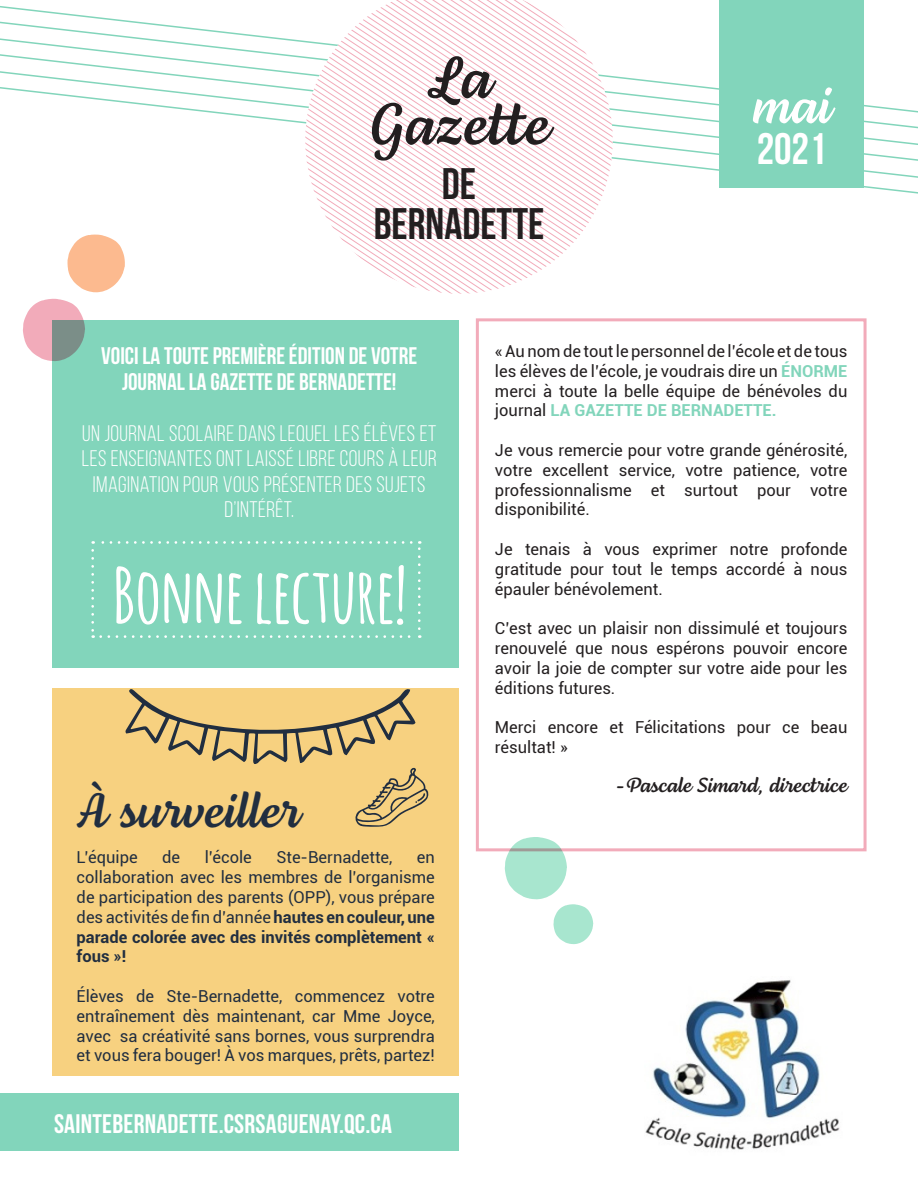
<style>
.page{position:relative;width:918px;height:1188px;background:#fff}
.page>*{position:absolute;margin:0;border:0;box-sizing:border-box;transform-origin:0 0}
.t1{font:700 75.75px "Amatic";letter-spacing:.02em;color:#fff}
.t2{font:60px "Lemongrass Script";color:#231f20}
.t3{font:52.65px "Lemongrass Script";color:#fff}
.t4{font:49.5px "Lemongrass Script";color:#212e40}
.t5{font:44.1px "Bebas Neue";color:#231f20}
.t6{font:44.1px "Bebas Neue";color:#fff}
.t7{font:26.85px "Bebas Neue";letter-spacing:.01em;color:#fff}
.t8{font:24px/25.5px "Bebas Neue";color:#fff;text-align:center}
.t9{font:22.5px/25.5px "Bebas Neue";letter-spacing:.02em;color:#fff;text-align:center}
.t10{font:21px "Lemongrass Script";color:#231f20}
.t11{font:16.5px/19.8px "Roboto";color:#231f20;text-align:justify}
.t12{font:16.5px/19.8px "Roboto";color:#212e40;text-align:justify}
.s1{font-weight:700}
.s2{font-weight:700;color:#82d5bb}
</style>
<div class="page">
<div style="left:476px;top:318px;width:391px;height:533px;border:3px solid #f2abba"></div>
<svg style="left:634px;top:149px;width:284px;height:29px"></svg>
<svg style="left:250px;top:117px;width:668px;height:32px"></svg>
<svg style="left:0;top:6px;width:918px;height:111px"></svg>
<svg style="left:284px;top:0;width:350px;height:294px"></svg>
<div style="left:719px;top:0;width:145px;height:187px;background:#82d5bb"></div>
<div style="left:0;top:1094px;width:459px;height:57px;background:#82d5bb"></div>
<img style="left:645px;top:980px;width:195px;height:170px">
<div style="left:53px;top:688px;width:406px;height:388px;background:#f7d180"></div>
<div style="left:53px;top:320px;width:406px;height:348px;background:#82d5bb"></div>
<svg style="left:91px;top:550px;width:3px;height:88px"></svg>
<svg style="left:101px;top:635px;width:319px;height:3px"></svg>
<svg style="left:418px;top:541px;width:3px;height:88px"></svg>
<svg style="left:93px;top:541px;width:318px;height:3px"></svg>
<svg style="left:67px;top:235px;width:58px;height:57px"></svg>
<svg style="left:23px;top:299px;width:62px;height:62px"></svg>
<svg style="left:125px;top:689px;width:304px;height:138px"></svg>
<svg style="left:505px;top:837px;width:88px;height:107px"></svg>
<p class="t2" style="left:427px;top:42px;width:66px">La</p>
<p class="t2" style="left:369px;top:88px;width:182px">Gazette</p>
<p class="t5" style="left:442px;top:159px;width:36px">DE</p>
<p class="t5" style="left:374px;top:200px;width:172px">BERNADETTE</p>
<p class="t3" style="left:752px;top:74px;width:80px">mai</p>
<p class="t6" style="left:757px;top:124px;width:71px">2021</p>
<p class="t8" style="left:101px;top:343px;width:317px">VOICI LA TOUTE PREMIÈRE ÉDITION DE VOTRE<br>JOURNAL LA GAZETTE DE BERNADETTE!</p>
<p class="t9" style="left:82px;top:420px;width:357px">UN JOURNAL SCOLAIRE DANS LEQUEL LES ÉLÈVES ET LES ENSEIGNANTES ONT LAISSÉ LIBRE COURS À LEUR IMAGINATION POUR VOUS PRÉSENTER DES SUJETS D’INTÉRÊT.</p>
<p class="t1" style="left:114px;top:541px;width:294px">Bonne lecture!</p>
<p class="t4" style="left:77px;top:781px;width:225px">À surveiller</p>
<p class="t12" style="left:77px;top:847px;width:63px">L’équipe</p>
<p class="t12" style="left:162px;top:847px;width:20px">de</p>
<p class="t12" style="left:205px;top:847px;width:49px">l’école</p>
<p class="t12" style="left:276px;top:847px;width:118px">Ste-Bernadette,</p>
<p class="t12" style="left:77px;top:847px;width:360px;text-indent:340px">en collaboration avec les membres de l’organisme de participation des parents (OPP), vous prépare des activités de fin d’année <span class="s1">hautes en couleur, une parade colorée avec des invités complètement « fous »!</span></p>
<p class="t12" style="left:77px;top:986px;width:360px">Élèves de Ste-Bernadette, commencez votre entraînement dès maintenant, car Mme Joyce, avec sa créativité sans bornes, vous surprendra et vous fera bouger! À vos marques, prêts, partez!</p>
<p class="t7" style="left:54px;top:1109px;width:339px">SAINTEBERNADETTE.CSRSAGUENAY.QC.CA</p>
<p class="t11" style="left:495px;top:341px;width:354px">« Au nom de tout le personnel de l’école et de tous les élèves de l’école, je voudrais dire un <span class="s2">ÉNORME </span>merci à toute la belle équipe de bénévoles du journal <span class="s2">LA GAZETTE DE BERNADETTE.</span></p>
<p class="t11" style="left:495px;top:440px;width:354px">Je vous remercie pour votre grande générosité, votre excellent service, votre patience, votre professionnalisme et surtout pour votre disponibilité.</p>
<p class="t11" style="left:495px;top:539px;width:354px">Je tenais à vous exprimer notre profonde gratitude pour tout le temps accordé à nous épauler bénévolement.</p>
<p class="t11" style="left:495px;top:618px;width:354px">C’est avec un plaisir non dissimulé et toujours renouvelé que nous espérons pouvoir encore avoir la joie de compter sur votre aide pour les éditions futures.</p>
<p class="t11" style="left:495px;top:717px;width:354px">Merci encore et Félicitations pour ce beau résultat! »</p>
<p class="t10" style="left:614px;top:773px;width:235px">-Pascale Simard, directrice</p>
</div>
